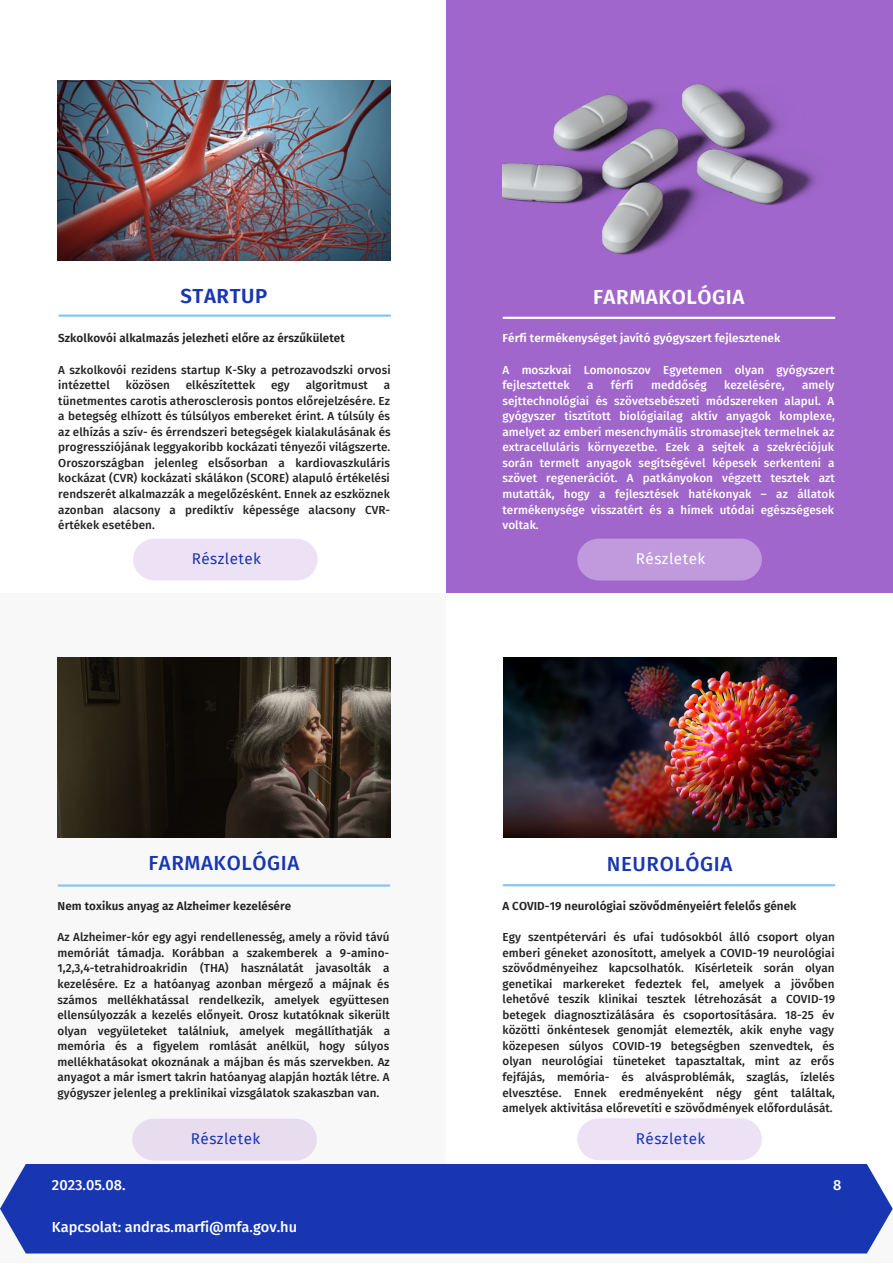
<style>
.page{position:relative;width:893px;height:1264px;background:#fff}
.page>*{position:absolute;margin:0;border:0;box-sizing:border-box;transform-origin:0 0}
.t1{font:500 20.4px "Fira Sans";letter-spacing:.03em;color:#1836b2}
.t2{font:600 20.4px "Fira Sans";letter-spacing:.03em;color:#fff}
.t3{font:600 20.4px "Fira Sans";letter-spacing:.03em;color:#1836b2}
.t4{font:15.3px "Fira Sans";letter-spacing:.03em;color:#1836b2}
.t5{font:15.3px "Fira Sans";letter-spacing:.03em;color:#fff}
.t6{font:500 14.55px "Fira Sans";color:#fff}
.t7{font:500 11.7px/15.6px "Fira Sans";letter-spacing:.005em;color:#222;text-align:justify}
.t8{font:500 11.7px/15.6px "Fira Sans";letter-spacing:.005em;color:#fff}
.t9{font:600 11.7px "Fira Sans";letter-spacing:.005em;color:#222}
.t10{font:600 11.7px "Fira Sans";letter-spacing:.005em;color:#fff}
</style>
<div class="page">
<div style="left:0;top:0;width:892px;height:1262px;background:#f8f8f8"></div>
<div style="left:446px;top:592px;width:446px;height:616px;background:#fff"></div>
<div style="left:0;top:0;width:446px;height:592px;background:#fff"></div>
<div style="left:446px;top:0;width:446px;height:593px;background:#a066cb"></div>
<img style="left:58px;top:81px;width:332px;height:180px">
<div style="left:133px;top:538px;width:184px;height:42px;background:#ede2f5;border-radius:21px"></div>
<hr style="left:59px;top:314px;width:331px;height:3px;background:#86c7ed">
<img style="left:57px;top:657px;width:333px;height:180px">
<div style="left:132px;top:1118px;width:185px;height:42px;background:#e7ddef;border-radius:21px"></div>
<hr style="left:59px;top:884px;width:330px;height:2px;background:#86c7ed">
<img style="left:502px;top:84px;width:314px;height:171px">
<div style="left:577px;top:538px;width:184px;height:42px;background:#c09adc;border-radius:21px"></div>
<hr style="left:503px;top:317px;width:331px;height:2px;background:#fff">
<img style="left:503px;top:657px;width:333px;height:180px">
<div style="left:577px;top:1118px;width:184px;height:42px;background:#ede2f5;border-radius:21px"></div>
<hr style="left:503px;top:884px;width:331px;height:2px;background:#86c7ed">
<div style="left:0;top:1164px;width:892px;height:89px;background:#1836b2"></div>
<p class="t3" style="left:180px;top:284px;width:88px">STARTUP</p>
<p class="t9" style="left:58px;top:331px;width:288px">Szkolkovói alkalmazás jelezheti előre az érszűkületet</p>
<p class="t7" style="left:58px;top:362px;width:334px">A szkolkovói rezidens startup K-Sky a petrozavodszki orvosi intézettel</p>
<p class="t7" style="left:126px;top:377px;width:46px">közösen</p>
<p class="t7" style="left:186px;top:377px;width:71px">elkészítettek</p>
<p class="t7" style="left:271px;top:377px;width:20px">egy</p>
<p class="t7" style="left:306px;top:377px;width:64px">algoritmust</p>
<p class="t7" style="left:58px;top:377px;width:334px;text-indent:325px">a tünetmentes carotis atherosclerosis pontos előrejelzésére. Ez a betegség elhízott és túlsúlyos embereket érint. A túlsúly és az elhízás a szív- és érrendszeri betegségek kialakulásának és progressziójának leggyakoribb kockázati tényezői világszerte.<br>Oroszországban jelenleg elsősorban a kardiovaszkuláris kockázat (CVR) kockázati skálákon (SCORE) alapuló értékelési rendszerét alkalmazzák a megelőzésként. Ennek az eszköznek azonban alacsony a prediktív képessége alacsony CVR&shy;értékek esetében.</p>
<p class="t4" style="left:192px;top:550px;width:71px">Részletek</p>
<p class="t2" style="left:593px;top:285px;width:153px">FARMAKOLÓGIA</p>
<p class="t10" style="left:502px;top:331px;width:279px">Férfi termékenységet javító gyógyszert fejlesztenek</p>
<p class="t8" style="left:502px;top:362px;width:333px">A moszkvai Lomonoszov Egyetemen olyan gyógyszert fejlesztettek</p>
<p class="t8" style="left:587px;top:377px;width:8px">a</p>
<p class="t8" style="left:611px;top:377px;width:24px">férfi</p>
<p class="t8" style="left:651px;top:377px;width:57px">meddőség</p>
<p class="t8" style="left:724px;top:377px;width:62px">kezelésére,</p>
<p class="t8" style="left:502px;top:377px;width:334px;text-align:justify;text-indent:299px">amely sejttechnológiai és szövetsebészeti módszereken alapul. A gyógyszer tisztított biológiailag aktív anyagok komplexe, amelyet az emberi mesenchymális stromasejtek termelnek az extracelluláris környezetbe. Ezek a sejtek a szekréciójuk során termelt anyagok segítségével képesek serkenteni a szövet regenerációt. A patkányokon végzett tesztek azt mutatták, hogy a fejlesztések hatékonyak – az állatok termékenysége visszatért és a hímek utódai egészségesek voltak.</p>
<p class="t5" style="left:635px;top:550px;width:71px">Részletek</p>
<p class="t1" style="left:148px;top:851px;width:152px">FARMAKOLÓGIA</p>
<p class="t1" style="left:606px;top:851px;width:127px">NEUROLÓGIA</p>
<p class="t9" style="left:57px;top:899px;width:235px">Nem toxikus anyag az Alzheimer kezelésére</p>
<p class="t7" style="left:57px;top:929px;width:334px">Az Alzheimer-kór egy agyi rendellenesség, amely a rövid távú memóriát támadja. Korábban a szakemberek a 9-amino-1,2,3,4-tetrahidroakridin (THA) használatát javasolták a kezelésére. Ez a hatóanyag azonban mérgező a májnak és számos mellékhatással rendelkezik, amelyek együttesen ellensúlyozzák a kezelés előnyeit. Orosz kutatóknak sikerült olyan vegyületeket találniuk, amelyek megállíthatják a memória és a figyelem romlását anélkül, hogy súlyos mellékhatásokat okoznának a májban és más szervekben. Az anyagot a már ismert takrin hatóanyag alapján hozták létre. A gyógyszer jelenleg a preklinikai vizsgálatok szakaszban van.</p>
<p class="t9" style="left:502px;top:898px;width:295px">A COVID-19 neurológiai szövődményeiért felelős gének</p>
<p class="t7" style="left:502px;top:929px;width:334px">Egy szentpétervári és ufai tudósokból álló csoport olyan emberi géneket azonosított, amelyek a COVID-19 neurológiai szövődményeihez kapcsolhatók. Kísérleteik során olyan genetikai markereket fedeztek fel, amelyek a jövőben lehetővé teszik klinikai tesztek létrehozását a COVID-19 betegek diagnosztizálására és csoportosítására. 18-25 év közötti önkéntesek genomját elemezték, akik enyhe vagy közepesen súlyos COVID-19 betegségben szenvedtek, és olyan neurológiai tüneteket tapasztaltak, mint az erős fejfájás, memória- és alvásproblémák, szaglás, ízlelés elvesztése. Ennek eredményeként négy gént találtak, amelyek aktivitása előrevetíti e szövődmények előfordulását.</p>
<p class="t4" style="left:191px;top:1129px;width:71px">Részletek</p>
<p class="t4" style="left:635px;top:1129px;width:71px">Részletek</p>
<p class="t6" style="left:52px;top:1176px;width:75px">2023.05.08.</p>
<p class="t6" style="left:833px;top:1176px;width:10px">8</p>
<p class="t6" style="left:52px;top:1218px;width:246px">Kapcsolat: andras.marfi@mfa.gov.hu</p>
</div>
